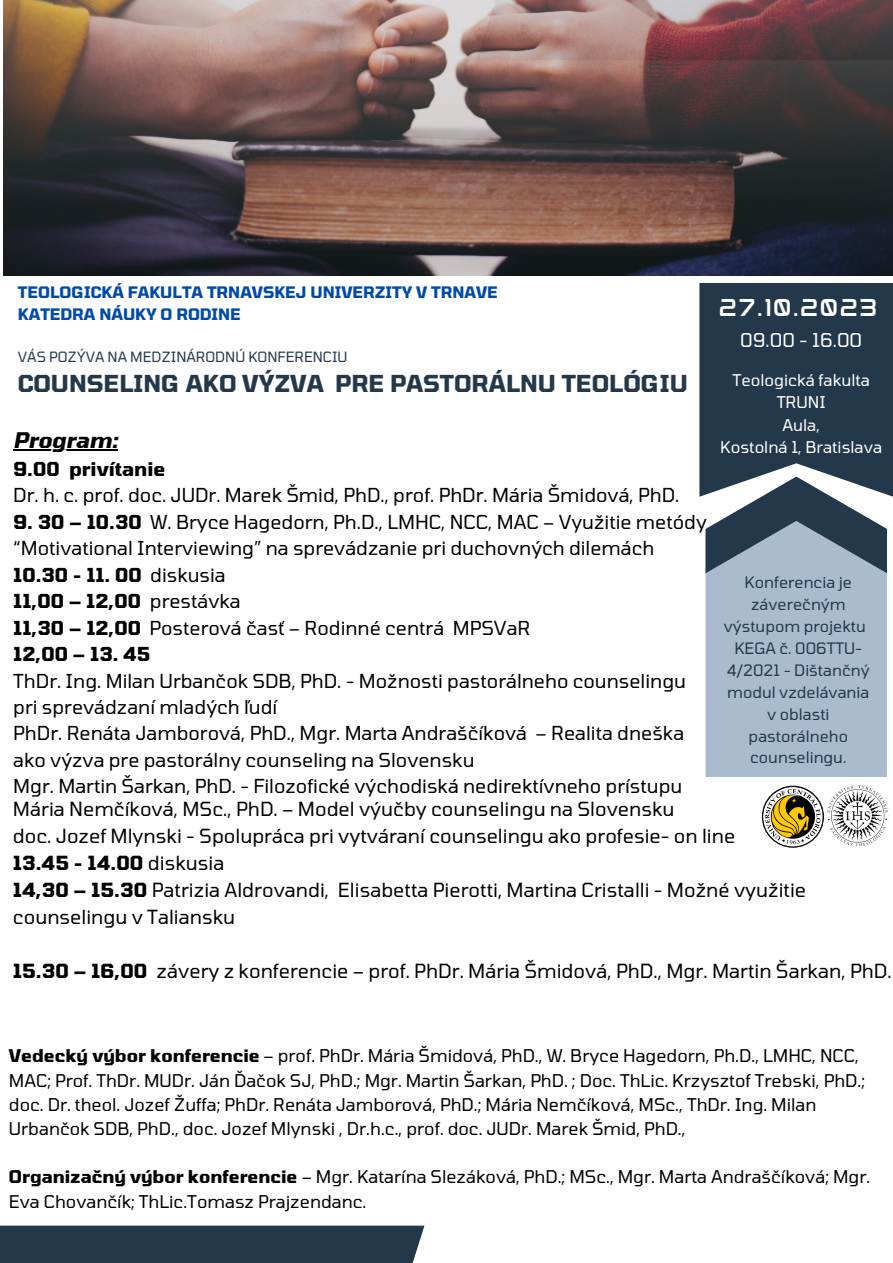
<style>
.page{position:relative;width:893px;height:1263px;background:#fff}
.page>*{position:absolute;margin:0;border:0;box-sizing:border-box;transform-origin:0 0}
.t1{font:700 23.25px "Tomorrow";color:#23394b}
.t2{font:italic 700 21.38px "Tomorrow";color:#000}
.t3{font:20.33px "mokotoglitch";color:#fff}
.t4{font:19.35px/27px "Tomorrow";color:#000}
.t5{font:700 19.35px "Tomorrow";color:#000}
.t6{font:19.12px/26.4px "Tomorrow";color:#000}
.t7{font:700 19.12px "Tomorrow";color:#000}
.t8{font:18.9px "Tomorrow";color:#fff}
.t9{font:17.48px/24.2px "Tomorrow";color:#000}
.t10{font:16.12px/22.4px "Tomorrow";color:#fff;text-align:center}
.t11{font:700 15.75px "Tomorrow";color:#004aad}
.t12{font:15.67px/21.9px "Tomorrow";color:#23394b;text-align:center}
.t13{font:14.1px "Tomorrow";color:#23394b}
.s1{font-weight:700}
.s2{font-weight:400}
</style>
<div class="page">
<div style="left:705px;top:573px;width:182px;height:204px;background:#aabbd0"></div>
<svg style="left:699px;top:283px;width:194px;height:290px;background:#435767"></svg>
<div style="left:0;top:1225px;width:424px;height:38px;background:#23394b"></div>
<img style="left:3px;top:0;width:890px;height:275px">
<hr style="left:13px;top:450px;width:105px;height:1px;background:#000">
<svg style="left:762px;top:785px;width:128px;height:63px"></svg>
<p class="t11" style="left:18px;top:282px;width:481px">TEOLOGICKÁ FAKULTA TRNAVSKEJ UNIVERZITY V TRNAVE</p>
<p class="t11" style="left:18px;top:304px;width:224px">KATEDRA NÁUKY O RODINE</p>
<p class="t13" style="left:18px;top:348px;width:331px">VÁS POZÝVA NA MEDZINÁRODNÚ KONFERENCIU</p>
<p class="t1" style="left:18px;top:368px;width:671px">COUNSELING AKO VÝZVA PRE PASTORÁLNU TEOLÓGIU</p>
<p class="t2" style="left:13px;top:427px;width:106px">Program:</p>
<p class="t7" style="left:13px;top:457px;width:154px">9.00 privítanie</p>
<p class="t6" style="left:13px;top:482px;width:668px">Dr. h. c. prof. doc. JUDr. Marek Šmid, PhD., prof. PhDr. Mária Šmidová, PhD.</p>
<p class="t6" style="left:13px;top:508px;width:695px"><span class="s1">9. 30 – 10.30</span> W. Bryce Hagedorn, Ph.D., LMHC, NCC, MAC – Využitie metódy “Motivational Interviewing” na sprevádzanie pri duchovných dilemách</p>
<p class="t7" style="left:13px;top:563px;width:214px">10.30 - 11. 00 <span class="s2">diskusia</span></p>
<p class="t7" style="left:13px;top:589px;width:229px">11,00 – 12,00 <span class="s2">prestávka</span></p>
<p class="t6" style="left:13px;top:614px;width:519px"><span class="s1">11,30 – 12,00</span> Posterová časť – Rodinné centrá MPSVaR</p>
<p class="t7" style="left:13px;top:642px;width:139px">12,00 – 13. 45</p>
<p class="t6" style="left:13px;top:667px;width:674px">ThDr. Ing. Milan Urbančok SDB, PhD. - Možnosti pastorálneho counselingu pri sprevádzaní mladých ľudí</p>
<p class="t6" style="left:13px;top:719px;width:672px">PhDr. Renáta Jamborová, PhD., Mgr. Marta Andraščíková – Realita dneška ako výzva pre pastorálny counseling na Slovensku</p>
<p class="t6" style="left:13px;top:772px;width:670px">Mgr. Martin Šarkan, PhD. - Filozofické východiská nedirektívneho prístupu</p>
<p class="t3" style="left:718px;top:301px;width:161px">27.10.2023</p>
<p class="t8" style="left:740px;top:328px;width:123px">09.00 - 16.00</p>
<p class="t10" style="left:732px;top:368px;width:139px">Teologická fakulta<br>TRUNI</p>
<p class="t10" style="left:782px;top:413px;width:39px">Aula,</p>
<p class="t10" style="left:720px;top:436px;width:164px">Kostolná 1, Bratislava</p>
<p class="t12" style="left:724px;top:571px;width:147px">Konferencia je záverečným výstupom projektu<br>KEGA č. 006TTU-<br>4/2021 - Dištančný modul vzdelávania v oblasti pastorálneho counselingu.</p>
<p class="t4" style="left:13px;top:794px;width:663px">Mária Nemčíková, MSc., PhD. – Model výučby counselingu na Slovensku</p>
<p class="t4" style="left:13px;top:821px;width:724px">doc. Jozef Mlynski - Spolupráca pri vytváraní counselingu ako profesie- on line</p>
<p class="t5" style="left:13px;top:850px;width:213px">13.45 - 14.00 <span class="s2">diskusia</span></p>
<p class="t4" style="left:13px;top:875px;width:794px"><span class="s1">14,30 – 15.30</span> Patrizia Aldrovandi, Elisabetta Pierotti, Martina Cristalli - Možné využitie counselingu v Taliansku</p>
<p class="t4" style="left:13px;top:956px;width:880px"><span class="s1">15.30 – 16,00</span> závery z konferencie – prof. PhDr. Mária Šmidová, PhD., Mgr. Martin Šarkan, PhD.</p>
<p class="t9" style="left:9px;top:1043px;width:858px"><span class="s1">Vedecký výbor konferencie</span> – prof. PhDr. Mária Šmidová, PhD., W. Bryce Hagedorn, Ph.D., LMHC, NCC, MAC; Prof. ThDr. MUDr. Ján Ďačok SJ, PhD.; Mgr. Martin Šarkan, PhD. ; Doc. ThLic. Krzysztof Trebski, PhD.; doc. Dr. theol. Jozef Žuffa; PhDr. Renáta Jamborová, PhD.; Mária Nemčíková, MSc., ThDr. Ing. Milan Urbančok SDB, PhD., doc. Jozef Mlynski , Dr.h.c., prof. doc. JUDr. Marek Šmid, PhD.,</p>
<p class="t9" style="left:9px;top:1164px;width:863px"><span class="s1">Organizačný výbor konferencie</span> – Mgr. Katarína Slezáková, PhD.; MSc., Mgr. Marta Andraščíková; Mgr.<br>Eva Chovančík; ThLic.Tomasz Prajzendanc.</p>
</div>
